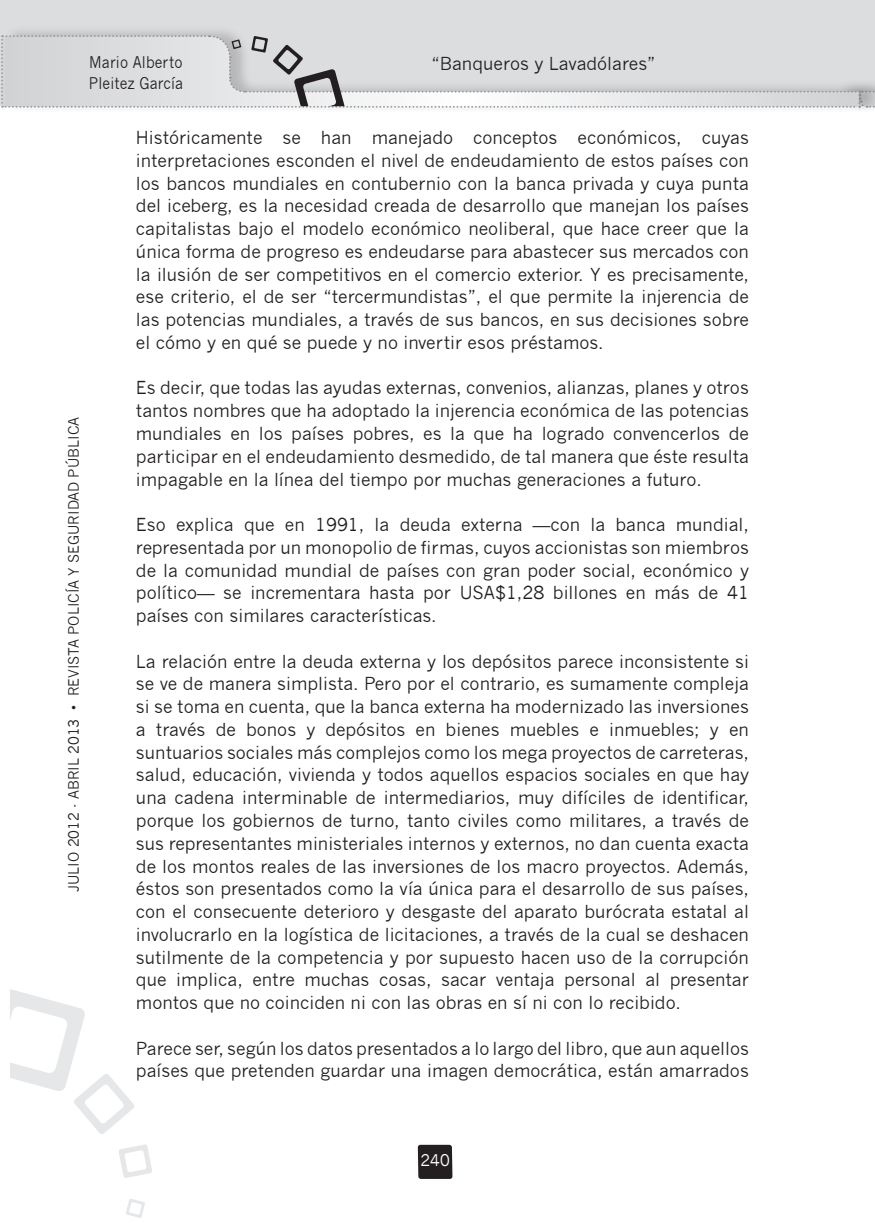
<style>
.page{position:relative;width:875px;height:1223px;background:#fff}
.page>*{position:absolute;margin:0;border:0;box-sizing:border-box;transform-origin:0 0}
.t1{font:17.5px/22.8px "News Gothic";color:#231f20;text-align:justify}
.t2{font:15.75px/20.5px "News Gothic";letter-spacing:.01em;color:#231f20;scale:.9 1}
.t3{font:15.75px "News Gothic";color:#fff}
.t4{font:14px "News Gothic";color:#231f20}
</style>
<div class="page">
<div style="left:0;top:0;width:859px;height:106px;background:#dcdddf"></div>
<div style="left:4px;top:23px;width:855px;height:90px;background:#231f20;opacity:.2"></div>
<svg style="left:10px;top:989px;width:124px;height:145px"></svg>
<svg style="left:119px;top:1144px;width:33px;height:33px"></svg>
<svg style="left:126px;top:1199px;width:19px;height:18px"></svg>
<svg style="left:418px;top:1144px;width:34px;height:34px"></svg>
<div style="left:859px;top:0;width:16px;height:106px;background:#dcdddf"></div>
<div style="left:859px;top:23px;width:16px;height:90px;background:#231f20;opacity:.2"></div>
<svg style="left:1px;top:34px;width:874px;height:75px"></svg>
<p class="t2" style="left:89px;top:52px;width:106px">Mario Alberto<br>Pleitez García</p>
<p class="t1" style="left:431px;top:52px;width:225px">“Banqueros y Lavadólares”</p>
<p class="t4" style="left:66px;top:891px;width:476px;rotate:-90deg">JULIO 2012 - ABRIL 2013 • REVISTA POLICÍA Y SEGURIDAD PÚBLICA</p>
<p class="t1" style="left:136px;top:126px;width:614px">Históricamente se han manejado conceptos económicos, cuyas interpretaciones esconden el nivel de endeudamiento de estos países con los bancos mundiales en contubernio con la banca privada y cuya punta del iceberg, es la necesidad creada de desarrollo que manejan los países capitalistas bajo el modelo económico neoliberal, que hace creer que la única forma de progreso es endeudarse para abastecer sus mercados con la ilusión de ser competitivos en el comercio exterior. Y es precisamente, ese criterio, el de ser “tercermundistas”, el que permite la injerencia de las potencias mundiales, a través de sus bancos, en sus decisiones sobre el cómo y en qué se puede y no invertir esos préstamos.</p>
<p class="t1" style="left:136px;top:376px;width:614px">Es decir, que todas las ayudas externas, convenios, alianzas, planes y otros tantos nombres que ha adoptado la injerencia económica de las potencias mundiales en los países pobres, es la que ha logrado convencerlos de participar en el endeudamiento desmedido, de tal manera que éste resulta impagable en la línea del tiempo por muchas generaciones a futuro.</p>
<p class="t1" style="left:136px;top:513px;width:614px">Eso explica que en 1991, la deuda externa —con la banca mundial, representada por un monopolio de firmas, cuyos accionistas son miembros de la comunidad mundial de países con gran poder social, económico y político— se incrementara hasta por USA$1,28 billones en más de 41 países con similares características.</p>
<p class="t1" style="left:136px;top:649px;width:614px">La relación entre la deuda externa y los depósitos parece inconsistente si se ve de manera simplista. Pero por el contrario, es sumamente compleja si se toma en cuenta, que la banca externa ha modernizado las inversiones a través de bonos y depósitos en bienes muebles e inmuebles; y en suntuarios sociales más complejos como los mega proyectos de carreteras, salud, educación, vivienda y todos aquellos espacios sociales en que hay una cadena interminable de intermediarios, muy difíciles de identificar, porque los gobiernos de turno, tanto civiles como militares, a través de sus representantes ministeriales internos y externos, no dan cuenta exacta de los montos reales de las inversiones de los macro proyectos. Además, éstos son presentados como la vía única para el desarrollo de sus países, con el consecuente deterioro y desgaste del aparato burócrata estatal al involucrarlo en la logística de licitaciones, a través de la cual se deshacen sutilmente de la competencia y por supuesto hacen uso de la corrupción que implica, entre muchas cosas, sacar ventaja personal al presentar montos que no coinciden ni con las obras en sí ni con lo recibido.</p>
<p class="t1" style="left:136px;top:1036px;width:614px">Parece ser, según los datos presentados a lo largo del libro, que aun aquellos países que pretenden guardar una imagen democrática, están amarrados</p>
<p class="t3" style="left:420px;top:1150px;width:31px">240</p>
</div>
